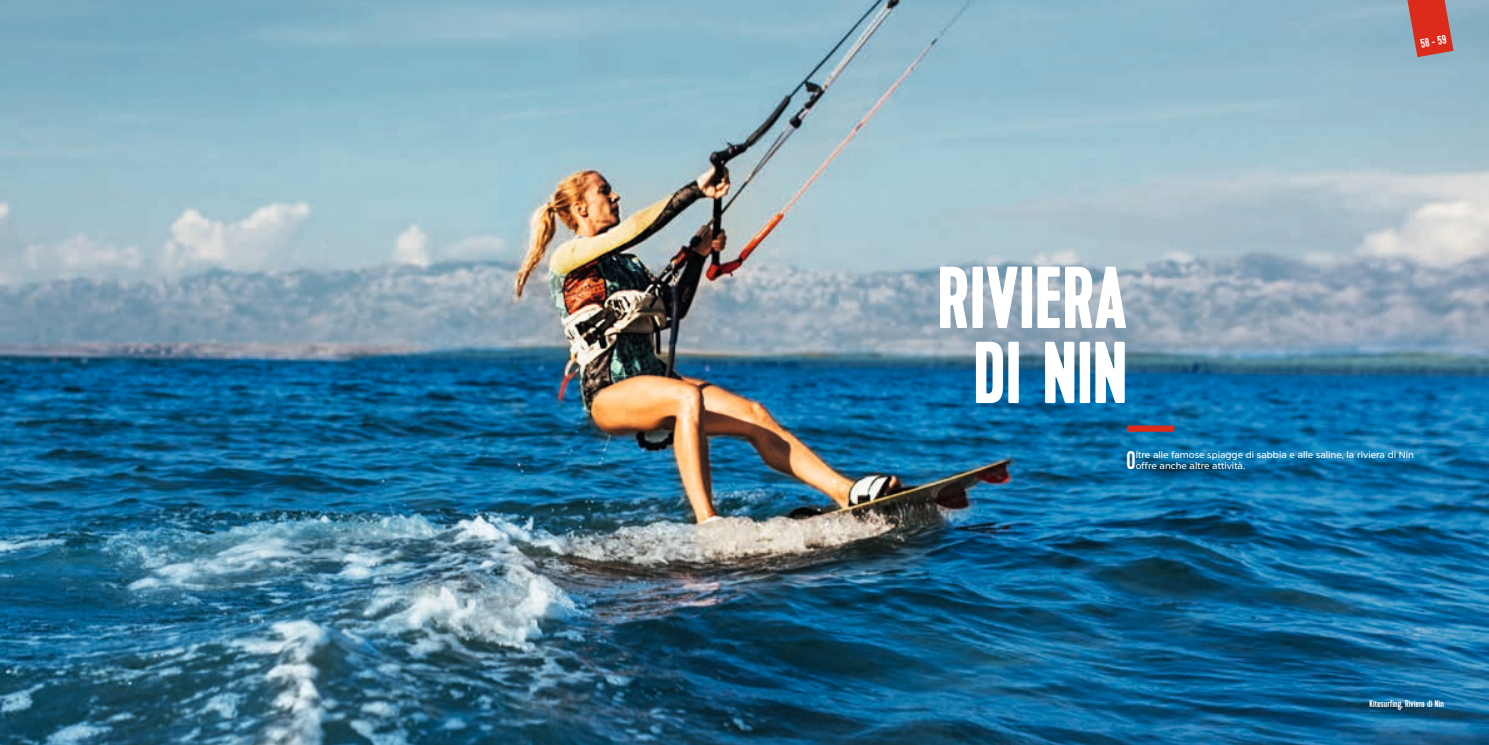
<style>
.page{position:relative;width:1489px;height:745px;background:#fff}
.page>*{position:absolute;margin:0;border:0;box-sizing:border-box;transform-origin:0 0}
.t1{font:700 87.5px/75px "Kapra";color:#fff;text-align:center}
.t2{font:25.5px "Kapra";color:#fff}
.t3{font:12.5px "Kapra";color:#fff}
.t4{font:10px "Kapra";color:#fff}
.t5{font:9.38px/11.2px "Liszt FY";color:#fff}
</style>
<div class="page">
<img style="left:0;top:0;width:1488px;height:744px">
<div style="left:1127px;top:425px;width:47px;height:6px;background:#dc2a1b"></div>
<svg style="left:1407px;top:0;width:46px;height:57px;background:#c94a43"></svg>
<h1 class="t1" style="left:937px;top:263px;width:191px">RIVIERA<br>DI NIN</h1>
<h3 class="t3" style="left:1419px;top:36px;width:27px;rotate:-10deg">58 - 59</h3>
<h2 class="t2" style="left:1126px;top:445px;width:11px">O</h2>
<p class="t5" style="left:1135px;top:448px;width:280px">ltre alle famose spiagge di sabbia e alle saline, la riviera di Nin offre anche altre attività.</p>
<p class="t4" style="left:1369px;top:697px;width:76px">Kitesurfing, Riviera di Nin</p>
</div>
